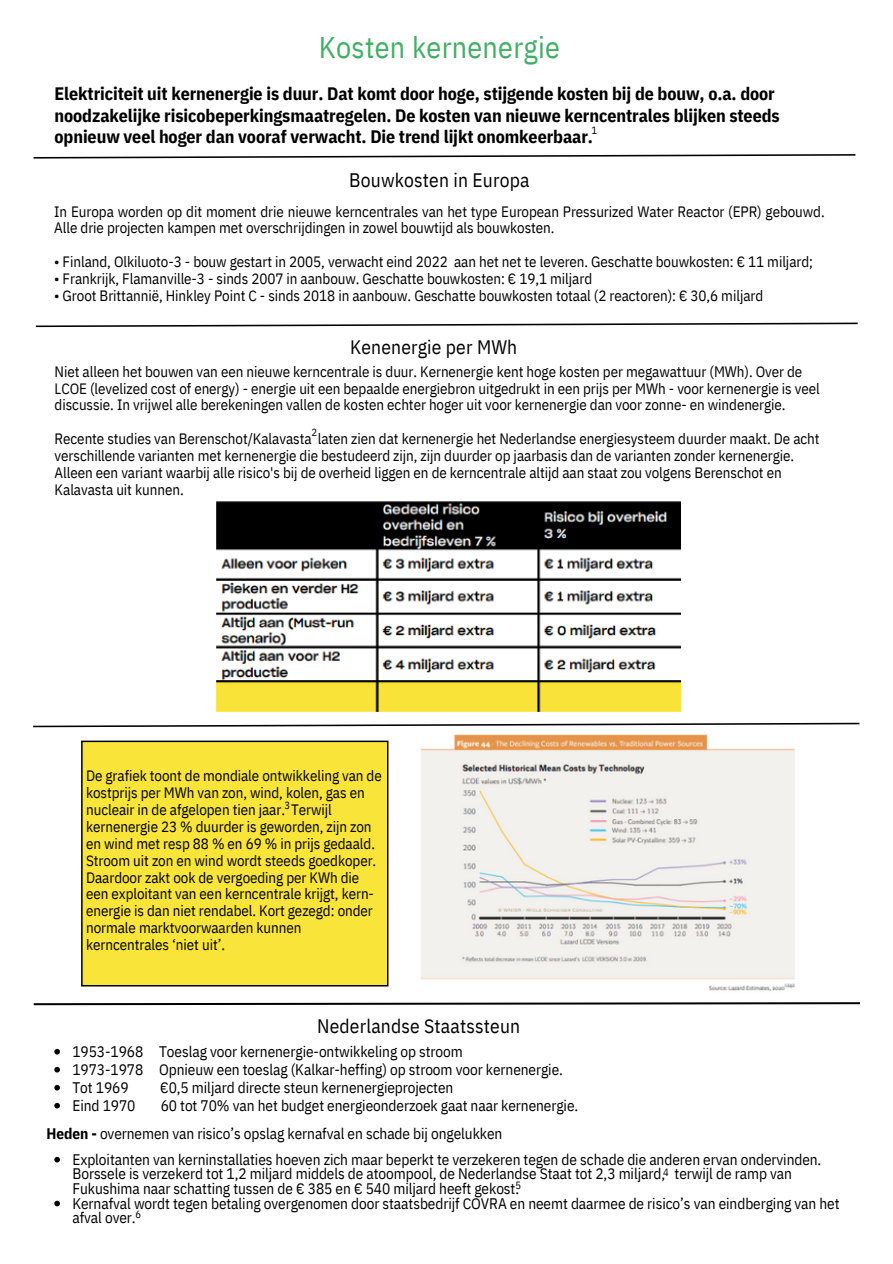
<style>
.page{position:relative;width:893px;height:1264px;background:#fff}
.page>*{position:absolute;margin:0;border:0;box-sizing:border-box;transform-origin:0 0}
.t1{font:30px "IBM Plex Sans Cond";letter-spacing:.01em;color:#41af64}
.t2{font:19.5px "IBM Plex Sans Cond";letter-spacing:.01em;color:#000}
.t3{font:700 18px/21.3px "IBM Plex Sans Cond";letter-spacing:-.005em;color:#000}
.t4{font:15.3px/14.5px "IBM Plex Sans Cond";letter-spacing:-.005em;color:#000}
.t5{font:15px/16.8px "IBM Plex Sans Cond";letter-spacing:-.005em;color:#000}
.t6{font:10.5px "IBM Plex Sans Cond";color:#000}
.s1{font-weight:700}
</style>
<div class="page">
<svg style="left:34px;top:154px;width:821px;height:5px"></svg>
<svg style="left:34px;top:1002px;width:825px;height:3px"></svg>
<svg style="left:36px;top:322px;width:821px;height:5px"></svg>
<svg style="left:33px;top:722px;width:826px;height:5px"></svg>
<div style="left:81px;top:740px;width:307px;height:246px;background:#f9e439"></div>
<img style="left:216px;top:501px;width:464px;height:211px">
<img style="left:420px;top:734px;width:376px;height:258px">
<svg style="left:54px;top:1048px;width:6px;height:6px"></svg>
<svg style="left:54px;top:1066px;width:6px;height:6px"></svg>
<svg style="left:54px;top:1084px;width:6px;height:6px"></svg>
<svg style="left:54px;top:1102px;width:6px;height:6px"></svg>
<svg style="left:54px;top:1156px;width:6px;height:6px"></svg>
<svg style="left:54px;top:1200px;width:6px;height:6px"></svg>
<h1 class="t1" style="left:319px;top:28px;width:242px">Kosten kernenergie</h1>
<p class="t3" style="left:55px;top:83px;width:726px">Elektriciteit uit kernenergie is duur. Dat komt door hoge, stijgende kosten bij de bouw, o.a. door noodzakelijke risicobeperkingsmaatregelen. De kosten van nieuwe kerncentrales blijken steeds opnieuw veel hoger dan vooraf verwacht. Die trend lijkt onomkeerbaar.</p>
<p class="t6" style="left:591px;top:123px;width:7px">1</p>
<h2 class="t2" style="left:349px;top:167px;width:182px">Bouwkosten in Europa</h2>
<p class="t5" style="left:54px;top:202px;width:772px">In Europa worden op dit moment drie nieuwe kerncentrales van het type European Pressurized Water Reactor (EPR) gebouwd.<br>Alle drie projecten kampen met overschrijdingen in zowel bouwtijd als bouwkosten.</p>
<p class="t5" style="left:54px;top:253px;width:760px">• Finland, Olkiluoto-3 - bouw gestart in 2005, verwacht eind 2022 aan het net te leveren. Geschatte bouwkosten: € 11 miljard;</p>
<p class="t5" style="left:54px;top:270px;width:539px">• Frankrijk, Flamanville-3 - sinds 2007 in aanbouw. Geschatte bouwkosten: € 19,1 miljard</p>
<p class="t5" style="left:54px;top:287px;width:710px">• Groot Brittannië, Hinkley Point C - sinds 2018 in aanbouw. Geschatte bouwkosten totaal (2 reactoren): € 30,6 miljard</p>
<h2 class="t2" style="left:350px;top:334px;width:169px">Kenenergie per MWh</h2>
<p class="t5" style="left:55px;top:362px;width:766px">Niet alleen het bouwen van een nieuwe kerncentrale is duur. Kernenergie kent hoge kosten per megawattuur (MWh). Over de<br>LCOE (levelized cost of energy) - energie uit een bepaalde energiebron uitgedrukt in een prijs per MWh - voor kernenergie is veel discussie. In vrijwel alle berekeningen vallen de kosten echter hoger uit voor kernenergie dan voor zonne- en windenergie.</p>
<p class="t5" style="left:55px;top:430px;width:766px">Recente studies van Berenschot/Kalavasta laten zien dat kernenergie het Nederlandse energiesysteem duurder maakt. De acht verschillende varianten met kernenergie die bestudeerd zijn, zijn duurder op jaarbasis dan de varianten zonder kernenergie.<br>Alleen een variant waarbij alle risico's bij de overheid liggen en de kerncentrale altijd aan staat zou volgens Berenschot en Kalavasta uit kunnen.</p>
<p class="t6" style="left:311px;top:425px;width:7px">2</p>
<p class="t5" style="left:86px;top:767px;width:297px">De grafiek toont de mondiale ontwikkeling van de kostprijs per MWh van zon, wind, kolen, gas en nucleair in de afgelopen tien jaar. Terwijl kernenergie 23 % duurder is geworden, zijn zon en wind met resp 88 % en 69 % in prijs gedaald.<br>Stroom uit zon en wind wordt steeds goedkoper.<br>Daardoor zakt ook de vergoeding per KWh die een exploitant van een kerncentrale krijgt, kern&shy;energie is dan niet rendabel. Kort gezegd: onder normale marktvoorwaarden kunnen kerncentrales ‘niet uit’.</p>
<p class="t6" style="left:284px;top:798px;width:7px">3</p>
<h2 class="t2" style="left:317px;top:1012px;width:204px">Nederlandse Staatssteun</h2>
<p class="t4" style="left:72px;top:1042px;width:492px;line-height:18px">1953-1968 Toeslag voor kernenergie-ontwikkeling op stroom<br>1973-1978 Opnieuw een toeslag (Kalkar-heffing) op stroom voor kernenergie.<br>Tot 1969</p>
<p class="t4" style="left:160px;top:1079px;width:295px">€0,5 miljard directe steun kernenergieprojecten</p>
<p class="t4" style="left:72px;top:1097px;width:65px">Eind 1970</p>
<p class="t4" style="left:161px;top:1097px;width:419px">60 tot 70% van het budget energieonderzoek gaat naar kernenergie.</p>
<p class="t4" style="left:72px;top:1151px;width:768px">Exploitanten van kerninstallaties hoeven zich maar beperkt te verzekeren tegen de schade die anderen ervan ondervinden.<br>Borssele is verzekerd tot 1,2 miljard middels de atoompool, de Nederlandse Staat tot 2,3 miljard, terwijl de ramp van Fukushima naar schatting tussen de € 385 en € 540 miljard heeft gekost.<br>Kernafval wordt tegen betaling overgenomen door staatsbedrijf COVRA en neemt daarmee de risico’s van eindberging van het afval over.</p>
<p class="t4" style="left:46px;top:1125px;width:457px"><span class="s1">Heden -</span> overnemen van risico’s opslag kernafval en schade bij ongelukken</p>
<p class="t6" style="left:663px;top:1164px;width:7px">4</p>
<p class="t6" style="left:515px;top:1178px;width:7px">5</p>
<p class="t6" style="left:136px;top:1206px;width:7px">6</p>
</div>
